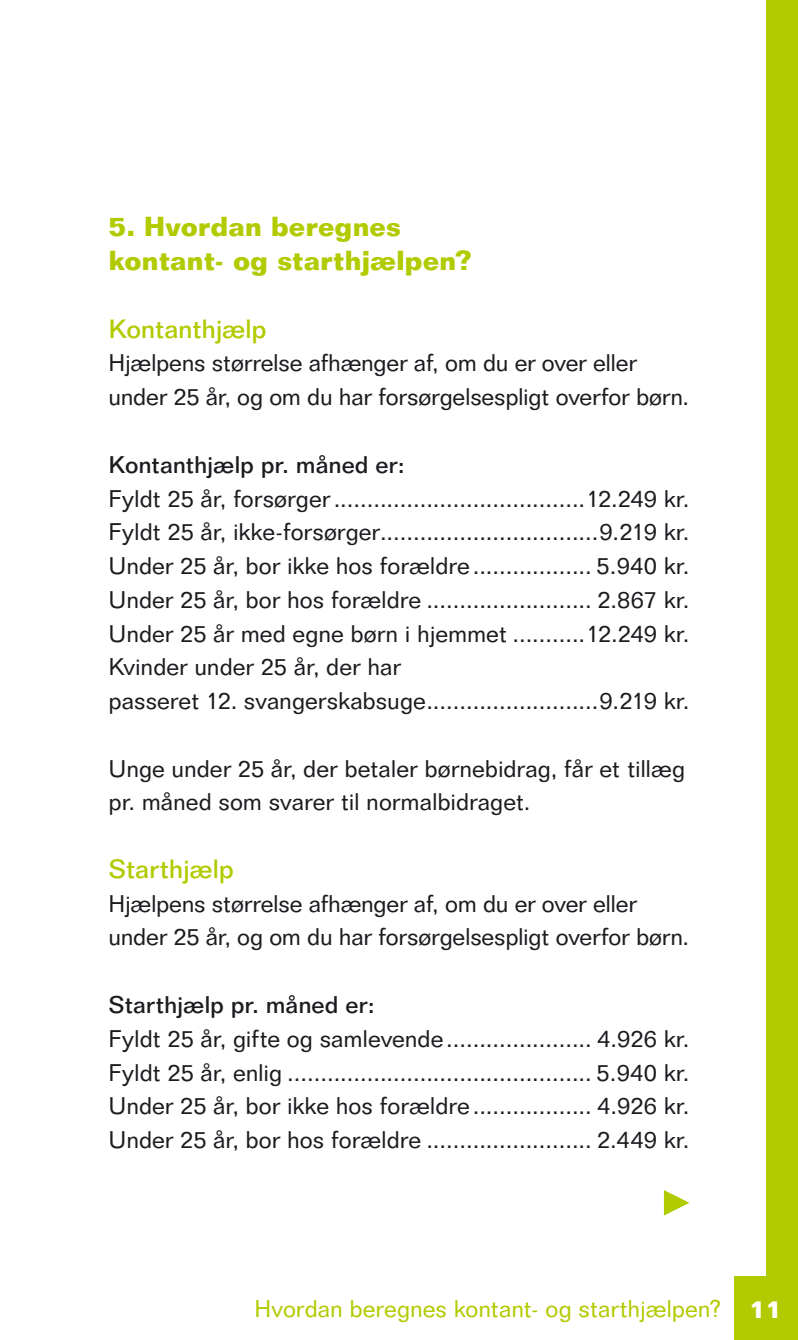
<style>
.page{position:relative;width:798px;height:1340px;background:#fff}
.page>*{position:absolute;margin:0;border:0;box-sizing:border-box;transform-origin:0 0}
.t1{font:700 27px/33.8px "Folio BT";letter-spacing:-.005em;color:#b2ca00}
.t2{font:500 25.88px "Folio BT";letter-spacing:-.015em;color:#b2ca00}
.t3{font:700 24.75px "Folio BT";color:#fff}
.t4{font:23.62px/33.8px "Folio BT";letter-spacing:-.005em;color:#1b1c20}
.t5{font:500 23.62px "Folio BT";letter-spacing:-.005em;color:#1b1c20}
.t6{font:23.62px "Folio BT";letter-spacing:-.005em;color:#b2ca00}
</style>
<div class="page">
<div style="left:733px;top:1276px;width:64px;height:63px;background:#b2ca00"></div>
<div style="left:765px;top:0;width:32px;height:1339px;background:#b2ca00"></div>
<svg style="left:663px;top:1190px;width:26px;height:25px"></svg>
<p class="t1" style="left:108px;top:212px;width:365px">5. Hvordan beregnes kontant- og starthjælpen?</p>
<p class="t2" style="left:108px;top:313px;width:159px">Kontanthjælp</p>
<p class="t4" style="left:108px;top:346px;width:582px">Hjælpens størrelse afhænger af, om du er over eller under 25 år, og om du har forsørgelsespligt overfor børn.</p>
<p class="t5" style="left:108px;top:450px;width:298px">Kontanthjælp pr. måned er:</p>
<p class="t4" style="left:108px;top:481px;width:582px">Fyldt 25 år, forsørger ......................................12.249 kr.<br>Fyldt 25 år, ikke-forsørger.................................9.219 kr.<br>Under 25 år, bor ikke hos forældre .................. 5.940 kr.<br>Under 25 år, bor hos forældre ......................... 2.867 kr.<br>Under 25 år med egne børn i hjemmet ...........12.249 kr.<br>Kvinder under 25 år, der har<br>passeret 12. svangerskabsuge ..........................9.219 kr.</p>
<p class="t4" style="left:108px;top:751px;width:578px">Unge under 25 år, der betaler børnebidrag, får et tillæg pr. måned som svarer til normalbidraget.</p>
<p class="t2" style="left:108px;top:853px;width:127px">Starthjælp</p>
<p class="t4" style="left:108px;top:886px;width:582px">Hjælpens størrelse afhænger af, om du er over eller under 25 år, og om du har forsørgelsespligt overfor børn.</p>
<p class="t5" style="left:108px;top:990px;width:268px">Starthjælp pr. måned er:</p>
<p class="t4" style="left:108px;top:1021px;width:582px;text-align:justify">Fyldt 25 år, gifte og samlevende ...................... 4.926 kr.<br>Fyldt 25 år, enlig .............................................. 5.940 kr.<br>Under 25 år, bor ikke hos forældre .................. 4.926 kr.<br>Under 25 år, bor hos forældre ......................... 2.449 kr.</p>
<p class="t6" style="left:254px;top:1294px;width:468px">Hvordan beregnes kontant- og starthjælpen?</p>
<p class="t3" style="left:749px;top:1298px;width:34px">11</p>
</div>
